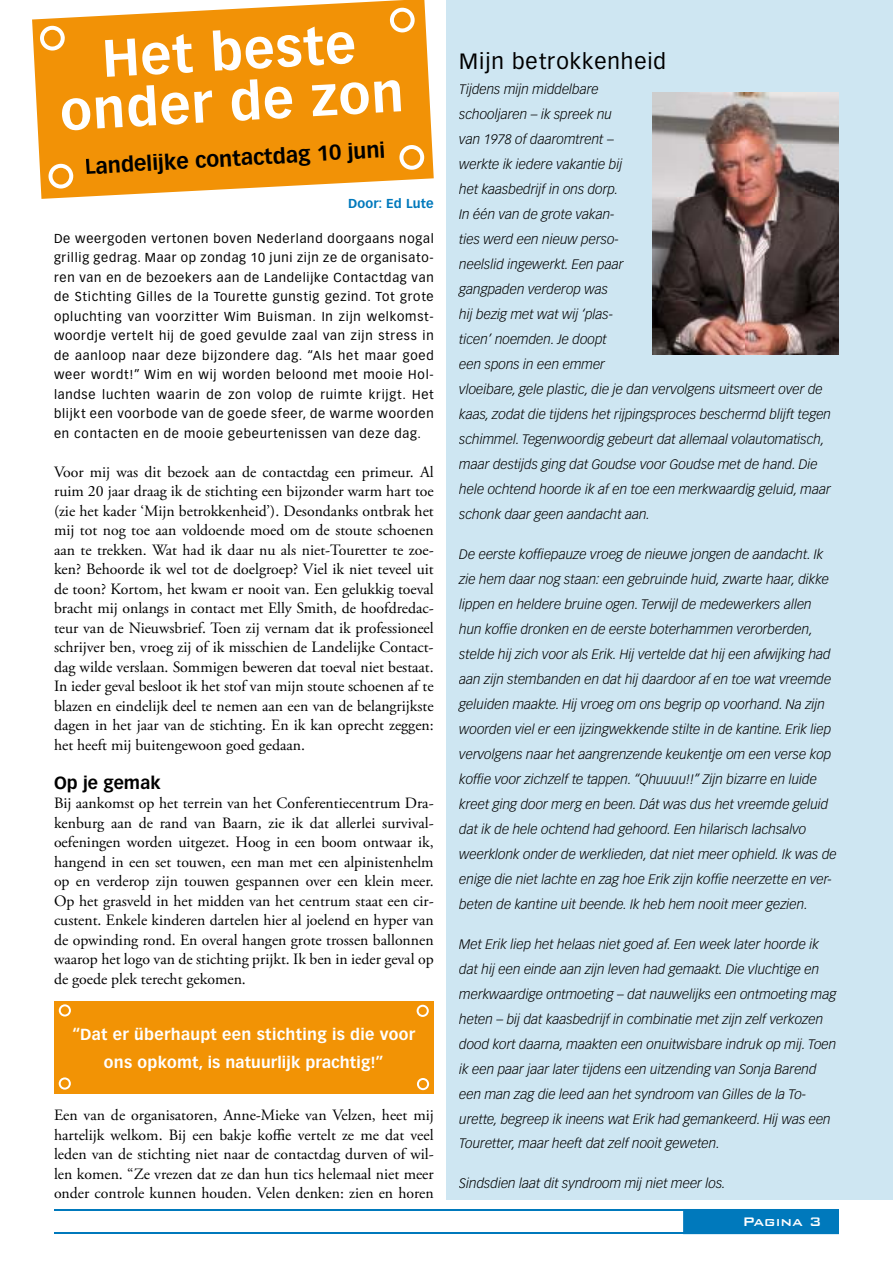
<style>
.page{position:relative;width:893px;height:1263px;background:#fff}
.page>*{position:absolute;margin:0;border:0;box-sizing:border-box;transform-origin:0 0}
.t1{font:700 51.6px/51px "Vectora LT Std";color:#fff;text-align:center}
.t2{font:21.75px "Vectora LT Std";letter-spacing:.045em;color:#000}
.t3{font:700 21px "Vectora LT Std";color:#000}
.t4{font:700 17.25px "Vectora LT Std";letter-spacing:.005em;color:#000}
.t5{font:500 16.5px "Bank Gothic BT";color:#fff}
.t6{font:15.75px/19.5px "Adobe Garamond Pro";color:#000;text-align:justify}
.t7{font:700 15.75px/28px "Vectora LT Std";letter-spacing:.02em;color:#fff;text-align:center}
.t8{font:italic 300 13.5px/25px "Vectora LT Std";color:#000}
.t9{font:12.75px/19.5px "Vectora LT Std";letter-spacing:.06em;color:#000;text-align:justify}
.t10{font:700 12.75px "Vectora LT Std";letter-spacing:.015em;color:#0079bc}
</style>
<div class="page">
<div style="left:683px;top:1209px;width:156px;height:25px;background:#0079bc"></div>
<hr style="left:54px;top:1209px;width:784px;height:1px;background:#0079bc">
<hr style="left:54px;top:1232px;width:784px;height:2px;background:#0079bc">
<svg style="left:32px;top:0;width:402px;height:199px;background:#f3a129"></svg>
<svg style="left:40px;top:26px;width:25px;height:25px"></svg>
<svg style="left:390px;top:8px;width:25px;height:24px"></svg>
<svg style="left:399px;top:145px;width:25px;height:25px"></svg>
<svg style="left:49px;top:164px;width:24px;height:25px"></svg>
<div style="left:86px;top:141px;width:299px;height:37px;background:#f29206"></div>
<div style="left:446px;top:0;width:447px;height:1199px;background:#cee6f2"></div>
<img style="left:652px;top:92px;width:187px;height:262px">
<div style="left:54px;top:1001px;width:380px;height:93px;background:#f29305"></div>
<svg style="left:59px;top:1004px;width:12px;height:12px"></svg>
<svg style="left:417px;top:1005px;width:12px;height:12px"></svg>
<svg style="left:59px;top:1077px;width:12px;height:12px"></svg>
<svg style="left:417px;top:1078px;width:12px;height:12px"></svg>
<h1 class="t1" style="left:56px;top:35px;width:345px;rotate:-3deg">Het beste onder de zon</h1>
<h3 class="t3" style="left:84px;top:153px;width:303px;rotate:-3deg">Landelijke contactdag 10 juni</h3>
<p class="t10" style="left:348px;top:196px;width:87px">Door: Ed Lute</p>
<p class="t9" style="left:54px;top:228px;width:381px">De weergoden vertonen boven Nederland doorgaans nogal grillig gedrag. Maar op zondag 10 juni zijn ze de organisato&shy;ren van en de bezoekers aan de Landelijke Contactdag van de Stichting Gilles de la Tourette gunstig gezind. Tot grote opluchting van voorzitter Wim Buisman. In zijn welkomst&shy;woordje vertelt hij de goed gevulde zaal van zijn stress in de aanloop naar deze bijzondere dag. “Als het maar goed weer wordt!” Wim en wij worden beloond met mooie Hol&shy;landse luchten waarin de zon volop de ruimte krijgt. Het blijkt een voorbode van de goede sfeer, de warme woorden en contacten en de mooie gebeurtenissen van deze dag.</p>
<p class="t6" style="left:54px;top:462px;width:381px">Voor mij was dit bezoek aan de contactdag een primeur. Al ruim 20 jaar draag ik de stichting een bijzonder warm hart toe (zie het kader ‘Mijn betrokkenheid’). Desondanks ontbrak het mij tot nog toe aan voldoende moed om de stoute schoenen aan te trekken. Wat had ik daar nu als niet-Touretter te zoe&shy;ken? Behoorde ik wel tot de doelgroep? Viel ik niet teveel uit de toon? Kortom, het kwam er nooit van. Een gelukkig toeval bracht mij onlangs in contact met Elly Smith, de hoofdredac&shy;teur van de Nieuwsbrief. Toen zij vernam dat ik professioneel schrijver ben, vroeg zij of ik misschien de Landelijke Contact&shy;dag wilde verslaan. Sommigen beweren dat toeval niet bestaat.<br>In ieder geval besloot ik het stof van mijn stoute schoenen af te blazen en eindelijk deel te nemen aan een van de belangrijkste dagen in het jaar van de stichting. En ik kan oprecht zeggen: het heeft mij buitengewoon goed gedaan.</p>
<p class="t4" style="left:54px;top:772px;width:108px">Op je gemak</p>
<p class="t6" style="left:54px;top:794px;width:381px">Bij aankomst op het terrein van het Conferentiecentrum Dra&shy;kenburg aan de rand van Baarn, zie ik dat allerlei survival&shy;oefeningen worden uitgezet. Hoog in een boom ontwaar ik, hangend in een set touwen, een man met een alpinistenhelm op en verderop zijn touwen gespannen over een klein meer.<br>Op het grasveld in het midden van het centrum staat een cir&shy;custent. Enkele kinderen dartelen hier al joelend en hyper van de opwinding rond. En overal hangen grote trossen ballonnen waarop het logo van de stichting prijkt. Ik ben in ieder geval op de goede plek terecht gekomen.</p>
<p class="t7" style="left:72px;top:1021px;width:345px">“Dat er überhaupt een stichting is die voor ons opkomt, is natuurlijk prachtig!”</p>
<p class="t6" style="left:54px;top:1106px;width:381px">Een van de organisatoren, Anne-Mieke van Velzen, heet mij hartelijk welkom. Bij een bakje koffie vertelt ze me dat veel leden van de stichting niet naar de contactdag durven of wil&shy;len komen. “Ze vrezen dat ze dan hun tics helemaal niet meer onder controle kunnen houden. Velen denken: zien en horen</p>
<h2 class="t2" style="left:459px;top:49px;width:208px">Mijn betrokkenheid</h2>
<p class="t8" style="left:459px;top:77px;width:373px">Tijdens mijn middelbare<br>schooljaren – ik spreek nu<br>van 1978 of daaromtrent –<br>werkte ik iedere vakantie bij<br>het kaasbedrijf in ons dorp.<br>In één van de grote vakan-<br>ties werd een nieuw perso-<br>neelslid ingewerkt. Een paar<br>gangpaden verderop was<br>hij bezig met wat wij ‘plas-<br>ticen’ noemden. Je doopt<br>een spons in een emmer<br>vloeibare, gele plastic, die je dan vervolgens uitsmeert over de kaas, zodat die tijdens het rijpingsproces beschermd blijft tegen schimmel. Tegenwoordig gebeurt dat allemaal volautomatisch, maar destijds ging dat Goudse voor Goudse met de hand. Die hele ochtend hoorde ik af en toe een merkwaardig geluid, maar schonk daar geen aandacht aan.</p>
<p class="t8" style="left:459px;top:542px;width:379px">De eerste koffiepauze vroeg de nieuwe jongen de aandacht. Ik zie hem daar nog staan: een gebruinde huid, zwarte haar, dikke lippen en heldere bruine ogen. Terwijl de medewerkers allen hun koffie dronken en de eerste boterhammen verorberden, stelde hij zich voor als Erik. Hij vertelde dat hij een afwijking had aan zijn stembanden en dat hij daardoor af en toe wat vreemde geluiden maakte. Hij vroeg om ons begrip op voorhand. Na zijn woorden viel er een ijzingwekkende stilte in de kantine. Erik liep vervolgens naar het aangrenzende keukentje om een verse kop koffie voor zichzelf te tappen. “Qhuuuu!!” Zijn bizarre en luide kreet ging door merg en been. Dát was dus het vreemde geluid dat ik de hele ochtend had gehoord. Een hilarisch lachsalvo weerklonk onder de werklieden, dat niet meer ophield. Ik was de enige die niet lachte en zag hoe Erik zijn koffie neerzette en ver&shy;beten de kantine uit beende. Ik heb hem nooit meer gezien.</p>
<p class="t8" style="left:459px;top:931px;width:379px">Met Erik liep het helaas niet goed af. Een week later hoorde ik dat hij een einde aan zijn leven had gemaakt. Die vluchtige en merkwaardige ontmoeting – dat nauwelijks een ontmoeting mag heten – bij dat kaasbedrijf in combinatie met zijn zelf verkozen dood kort daarna, maakten een onuitwisbare indruk op mij. Toen ik een paar jaar later tijdens een uitzending van Sonja Barend een man zag die leed aan het syndroom van Gilles de la To&shy;urette, begreep ik ineens wat Erik had gemankeerd. Hij was een Touretter, maar heeft dat zelf nooit geweten.</p>
<p class="t8" style="left:459px;top:1171px;width:268px">Sindsdien laat dit syndroom mij niet meer los.</p>
<p class="t5" style="left:743px;top:1212px;width:81px">Pagina 3</p>
</div>
